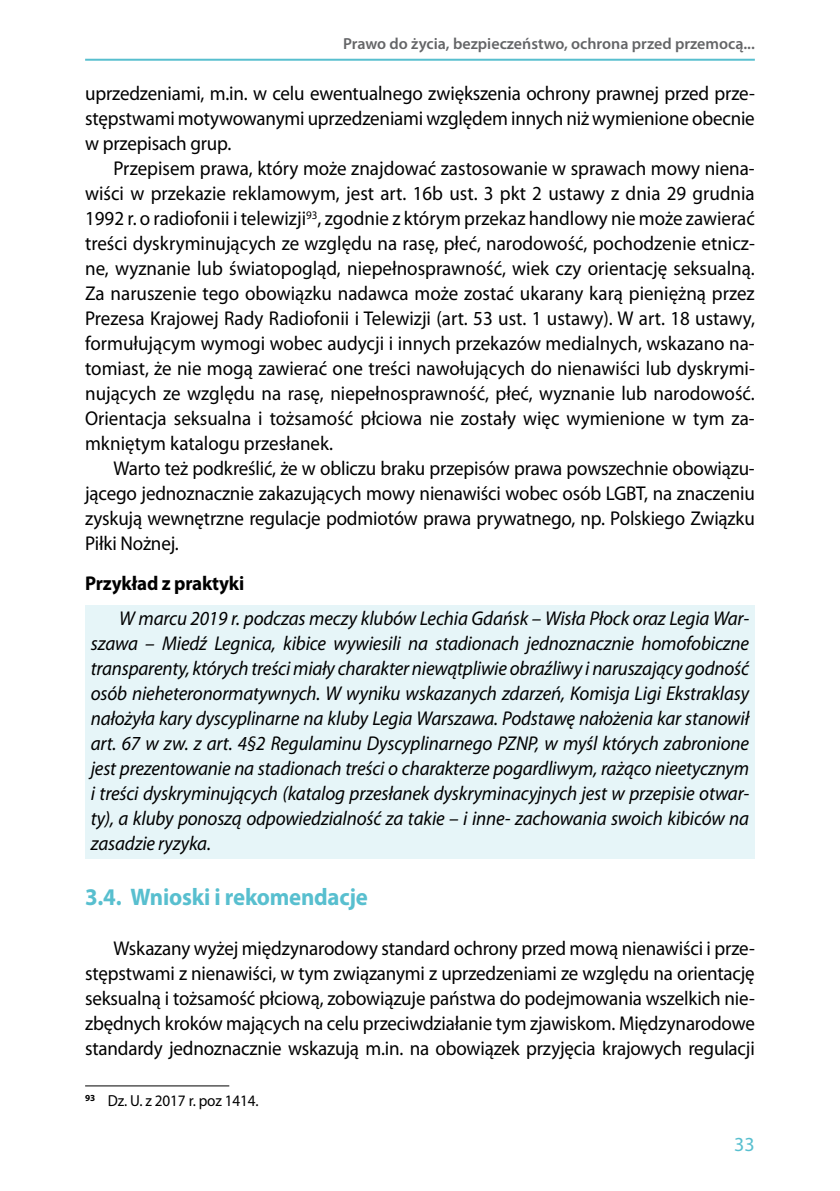
<style>
.page{position:relative;width:840px;height:1191px;background:#fff}
.page>*{position:absolute;margin:0;border:0;box-sizing:border-box;transform-origin:0 0}
.t1{font:700 24px "Myriad Pro";letter-spacing:-.01em;color:#58bfcf;scale:.95 1}
.t2{font:20px/25px "Myriad Pro";letter-spacing:-.01em;color:#000;text-align:justify;scale:.95 1}
.t3{font:italic 20px/25px "Myriad Pro";letter-spacing:-.01em;color:#000;text-align:justify;scale:.95 1}
.t4{font:700 20px "Myriad Pro";letter-spacing:-.01em;color:#000;scale:.95 1}
.t5{font:20px "Myriad Pro";color:#58bfcf}
.t6{font:600 16px "Myriad Pro";color:#646567}
.t7{font:16px "Myriad Pro";letter-spacing:-.01em;color:#000;scale:.95 1}
</style>
<div class="page">
<hr style="left:85px;top:59px;width:669px;height:2px;background:#58bfcf">
<div style="left:85px;top:605px;width:669px;height:253px;background:#e6f5f8"></div>
<hr style="left:85px;top:1085px;width:144px;height:1px;background:#000">
<p class="t6" style="left:343px;top:33px;width:413px">Prawo do życia, bezpieczeństwo, ochrona przed przemocą...</p>
<p class="t2" style="left:85px;top:81px;width:706px">uprzedzeniami, m.in. w celu ewentualnego zwiększenia ochrony prawnej przed prze&shy;stępstwami motywowanymi uprzedzeniami względem innych niż wymienione obecnie w przepisach grup.</p>
<p class="t2" style="left:85px;top:156px;width:706px;text-indent:28px">Przepisem prawa, który może znajdować zastosowanie w sprawach mowy niena&shy;wiści w przekazie reklamowym, jest art. 16b ust. 3 pkt 2 ustawy z dnia 29 grudnia 1992 r. o radiofonii i telewizji<sup>93</sup>, zgodnie z którym przekaz handlowy nie może zawierać treści dyskryminujących ze względu na rasę, płeć, narodowość, pochodzenie etnicz&shy;ne, wyznanie lub światopogląd, niepełnosprawność, wiek czy orientację seksualną.<br>Za naruszenie tego obowiązku nadawca może zostać ukarany karą pieniężną przez Prezesa Krajowej Rady Radiofonii i Telewizji (art. 53 ust. 1 ustawy). W art. 18 ustawy, formułującym wymogi wobec audycji i innych przekazów medialnych, wskazano na&shy;tomiast, że nie mogą zawierać one treści nawołujących do nienawiści lub dyskrymi&shy;nujących ze względu na rasę, niepełnosprawność, płeć, wyznanie lub narodowość.<br>Orientacja seksualna i tożsamość płciowa nie zostały więc wymienione w tym za&shy;mkniętym katalogu przesłanek.</p>
<p class="t2" style="left:85px;top:456px;width:706px;text-indent:28px">Warto też podkreślić, że w obliczu braku przepisów prawa powszechnie obowiązu&shy;jącego jednoznacznie zakazujących mowy nienawiści wobec osób LGBT, na znaczeniu zyskują wewnętrzne regulacje podmiotów prawa prywatnego, np. Polskiego Związku Piłki Nożnej.</p>
<p class="t4" style="left:85px;top:570px;width:169px">Przykład z praktyki</p>
<p class="t3" style="left:91px;top:606px;width:694px;text-indent:28px">W marcu 2019 r. podczas meczy klubów Lechia Gdańsk – Wisła Płock oraz Legia War&shy;szawa – Miedź Legnica, kibice wywiesili na stadionach jednoznacznie homofobiczne transparenty, których treści miały charakter niewątpliwie obraźliwy i naruszający godność osób nieheteronormatywnych. W wyniku wskazanych zdarzeń, Komisja Ligi Ekstraklasy nałożyła kary dyscyplinarne na kluby Legia Warszawa. Podstawę nałożenia kar stanowił art. 67 w zw. z art. 4§2 Regulaminu Dyscyplinarnego PZNP, w myśl których zabronione jest prezentowanie na stadionach treści o charakterze pogardliwym, rażąco nieetycznym i treści dyskryminujących (katalog przesłanek dyskryminacyjnych jest w przepisie otwar&shy;ty), a kluby ponoszą odpowiedzialność za takie – i inne- zachowania swoich kibiców na zasadzie ryzyka.</p>
<p class="t1" style="left:85px;top:881px;width:299px">3.4. Wnioski i rekomendacje</p>
<p class="t2" style="left:85px;top:936px;width:706px;text-indent:28px">Wskazany wyżej międzynarodowy standard ochrony przed mową nienawiści i prze&shy;stępstwami z nienawiści, w tym związanymi z uprzedzeniami ze względu na orientację seksualną i tożsamość płciową, zobowiązuje państwa do podejmowania wszelkich nie&shy;zbędnych kroków mających na celu przeciwdziałanie tym zjawiskom. Międzynarodowe standardy jednoznacznie wskazują m.in. na obowiązek przyjęcia krajowych regulacji</p>
<p class="t7" style="left:85px;top:1090px;width:184px"><sup>93</sup> Dz. U. z 2017 r. poz 1414.</p>
<p class="t5" style="left:733px;top:1132px;width:22px">33</p>
</div>
